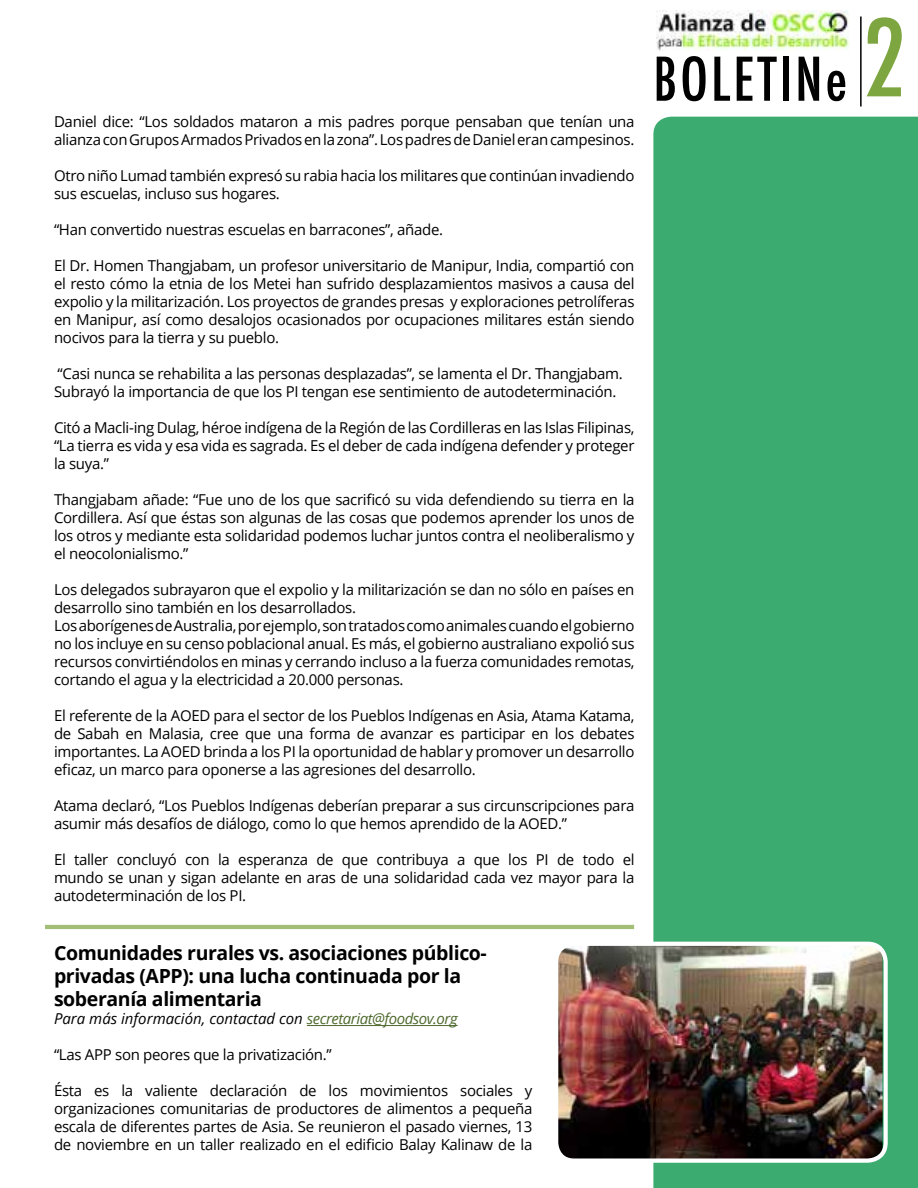
<style>
.page{position:relative;width:918px;height:1188px;background:#fff}
.page>*{position:absolute;margin:0;border:0;box-sizing:border-box;transform-origin:0 0}
.t1{font:500 condensed 58.5px "Futura";letter-spacing:.05em;color:#000}
.t2{font:700 19.5px/23.4px "Open Sans";letter-spacing:-.02em;color:#000101}
.t3{font:15px/18px "Open Sans";letter-spacing:-.02em;color:#000;text-align:justify}
.t4{font:italic 15px "Open Sans";color:#000}
.s1{color:#4f6a2e}
.s2{font-size:103.5px;color:#7ea640}
</style>
<div class="page">
<div style="left:653px;top:117px;width:265px;height:1071px;background:#3bab6f"></div>
<img style="left:656px;top:11px;width:193px;height:39px">
<hr style="left:860px;top:16px;width:2px;height:90px;background:#000101">
<hr style="left:45px;top:925px;width:589px;height:4px;background:#a3bf77">
<img style="left:559px;top:944px;width:324px;height:217px">
<div style="left:554px;top:942px;width:334px;height:221px;border:4px solid #fff;border-radius:18px"></div>
<hr style="left:307px;top:1025px;width:151px;height:1px;background:#4f6a2e">
<p class="t3" style="left:54px;top:112px;width:582px">Daniel dice: “Los soldados mataron a mis padres porque pensaban que tenían una alianza con Grupos Armados Privados en la zona”. Los padres de Daniel eran campesinos.</p>
<p class="t3" style="left:54px;top:166px;width:582px">Otro niño Lumad también expresó su rabia hacia los militares que continúan invadiendo sus escuelas, incluso sus hogares.</p>
<p class="t3" style="left:54px;top:220px;width:391px">“Han convertido nuestras escuelas en barracones”, añade.</p>
<p class="t3" style="left:54px;top:256px;width:582px">El Dr. Homen Thangjabam, un profesor universitario de Manipur, India, compartió con el resto cómo la etnia de los Metei han sufrido desplazamientos masivos a causa del expolio y la militarización. Los proyectos de grandes presas y exploraciones petrolíferas en Manipur, así como desalojos ocasionados por ocupaciones militares están siendo nocivos para la tierra y su pueblo.</p>
<p class="t3" style="left:54px;top:364px;width:570px">“Casi nunca se rehabilita a las personas desplazadas”, se lamenta el Dr. Thangjabam.<br>Subrayó la importancia de que los PI tengan ese sentimiento de autodeterminación.</p>
<p class="t3" style="left:54px;top:418px;width:582px">Citó a Macli-ing Dulag, héroe indígena de la Región de las Cordilleras en las Islas Filipinas, “La tierra es vida y esa vida es sagrada. Es el deber de cada indígena defender y proteger la suya.”</p>
<p class="t3" style="left:54px;top:490px;width:582px">Thangjabam añade: “Fue uno de los que sacrificó su vida defendiendo su tierra en la Cordillera. Así que éstas son algunas de las cosas que podemos aprender los unos de los otros y mediante esta solidaridad podemos luchar juntos contra el neoliberalismo y el neocolonialismo.”</p>
<p class="t3" style="left:54px;top:580px;width:582px;text-align:left">Los delegados subrayaron que el expolio y la militarización se dan no sólo en países en desarrollo sino también en los desarrollados.<br>Los aborígenes de Australia, por ejemplo, son tratados como animales cuando el gobierno no los incluye en su censo poblacional anual. Es más, el gobierno australiano expolió sus recursos convirtiéndolos en minas y cerrando incluso a la fuerza comunidades remotas, cortando el agua y la electricidad a 20.000 personas.</p>
<p class="t3" style="left:54px;top:706px;width:582px">El referente de la AOED para el sector de los Pueblos Indígenas en Asia, Atama Katama, de Sabah en Malasia, cree que una forma de avanzar es participar en los debates importantes. La AOED brinda a los PI la oportunidad de hablar y promover un desarrollo eficaz, un marco para oponerse a las agresiones del desarrollo.</p>
<p class="t3" style="left:54px;top:796px;width:582px">Atama declaró, “Los Pueblos Indígenas deberían preparar a sus circunscripciones para asumir más desafíos de diálogo, como lo que hemos aprendido de la AOED.”</p>
<p class="t3" style="left:54px;top:850px;width:582px">El taller concluyó con la esperanza de que contribuya a que los PI de todo el mundo se unan y sigan adelante en aras de una solidaridad cada vez mayor para la autodeterminación de los PI.</p>
<h2 class="t2" style="left:54px;top:940px;width:434px">Comunidades rurales vs. asociaciones público&shy;privadas (APP): una lucha continuada por la soberanía alimentaria</h2>
<p class="t4" style="left:54px;top:1009px;width:405px">Para más información, contactad con <span class="s1">secretariat@foodsov.org</span></p>
<p class="t3" style="left:54px;top:1046px;width:279px">“Las APP son peores que la privatización.”</p>
<p class="t3" style="left:54px;top:1082px;width:480px">Ésta es la valiente declaración de los movimientos sociales y organizaciones comunitarias de productores de alimentos a pequeña escala de diferentes partes de Asia. Se reunieron el pasado viernes, 13 de noviembre en un taller realizado en el edificio Balay Kalinaw de la</p>
<h1 class="t1" style="left:653px;top:42px;width:254px">BOLETINe <span class="s2">2</span></h1>
</div>
